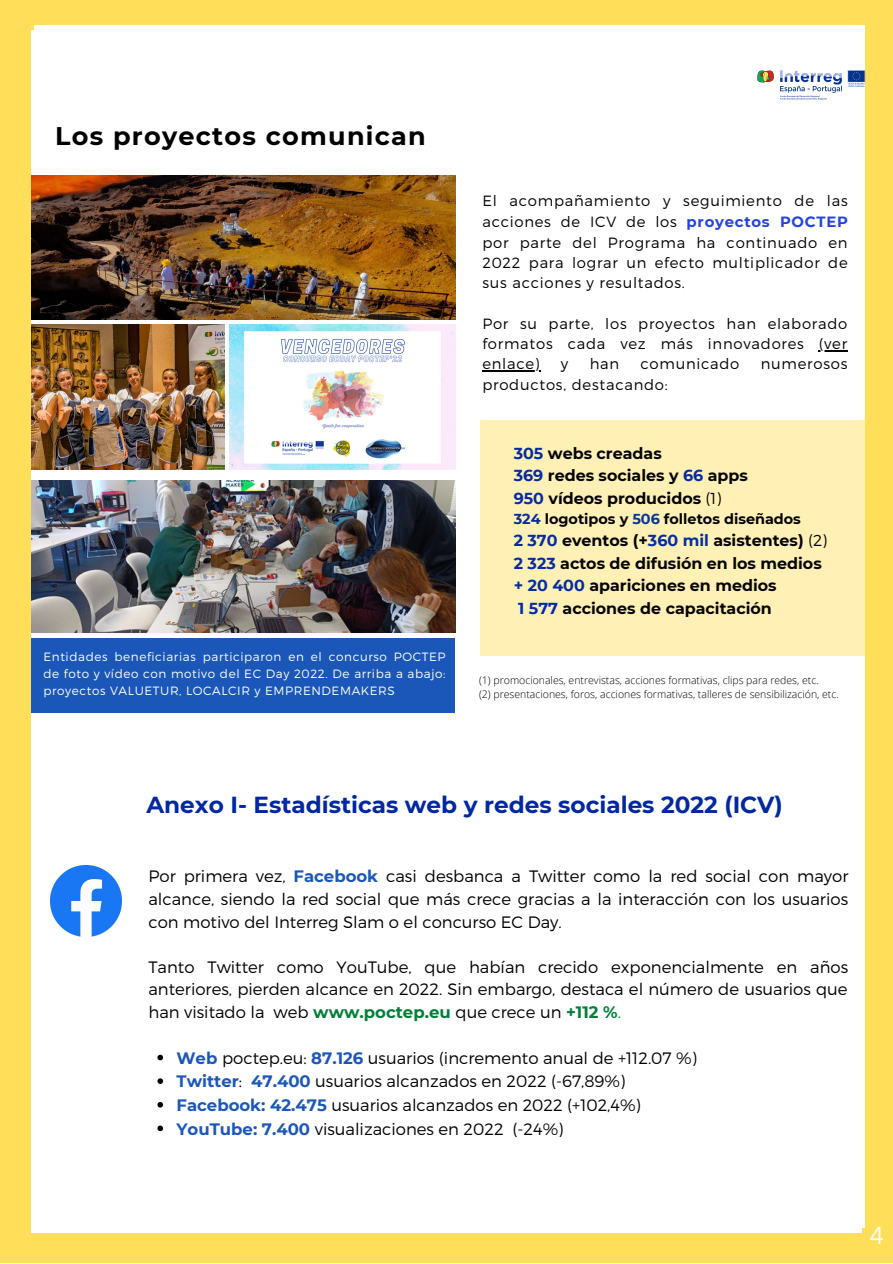
<style>
.page{position:relative;width:893px;height:1264px;background:#fff}
.page>*{position:absolute;margin:0;border:0;box-sizing:border-box;transform-origin:0 0}
.t1{font:700 25.5px "Montserrat";letter-spacing:.05em;color:#000}
.t2{font:24px "Open Sans";color:#fff}
.t3{font:700 23.1px "Montserrat";color:#0028a3}
.t4{font:300 16.5px/23.1px "Montserrat";color:#000;text-align:justify}
.t5{font:700 15.9px/22.5px "Montserrat";color:#000}
.t6{font:300 14.85px/20.5px "Montserrat";letter-spacing:.05em;color:#000;text-align:justify}
.t7{font:700 14.4px "Montserrat";color:#000}
.t8{font:300 12px/17px "Montserrat";letter-spacing:.05em;color:#fff;text-align:justify}
.t9{font:300 10.5px "Open Sans";color:#000}
.s1{font-weight:700;color:#2542e2}
.s2{color:#0028a3}
.s3{font-weight:300}
.s4{color:#01339a}
.s5{font-weight:700;color:#1a57b8}
.s6{font-weight:700;color:#008037}
.s7{color:#008037}
</style>
<div class="page">
<div style="left:0;top:0;width:892px;height:1262px;background:#ffde59"></div>
<div style="left:31px;top:30px;width:830px;height:1202px;background:#fff"></div>
<div style="left:479px;top:420px;width:385px;height:235px;background:#fff0b6"></div>
<img style="left:31px;top:480px;width:424px;height:153px">
<img style="left:31px;top:324px;width:193px;height:145px">
<img style="left:31px;top:175px;width:424px;height:144px">
<img style="left:229px;top:324px;width:226px;height:145px">
<img style="left:757px;top:63px;width:109px;height:45px">
<div style="left:31px;top:638px;width:423px;height:74px;background:#1a57b8"></div>
<img style="left:51px;top:865px;width:71px;height:71px">
<svg style="left:818px;top:350px;width:29px;height:1px"></svg>
<hr style="left:482px;top:370px;width:58px;height:2px;background:#000">
<svg style="left:157px;top:1054px;width:6px;height:6px"></svg>
<svg style="left:157px;top:1078px;width:6px;height:5px"></svg>
<svg style="left:157px;top:1102px;width:6px;height:5px"></svg>
<svg style="left:157px;top:1125px;width:6px;height:6px"></svg>
<p class="t1" style="left:55px;top:120px;width:372px">Los proyectos comunican</p>
<p class="t8" style="left:43px;top:647px;width:403px">Entidades beneficiarias participaron en el concurso POCTEP de foto y vídeo con motivo del EC Day 2022. De arriba a abajo: proyectos VALUETUR, LOCALCIR y EMPRENDEMAKERS</p>
<p class="t6" style="left:482px;top:190px;width:367px">El acompañamiento y seguimiento de las acciones de ICV de los <span class="s1">proyectos POCTEP </span>por parte del Programa ha continuado en 2022 para lograr un efecto multiplicador de sus acciones y resultados.</p>
<p class="t6" style="left:482px;top:313px;width:366px">Por su parte, los proyectos han elaborado formatos cada vez más innovadores (ver enlace)</p>
<p class="t6" style="left:561px;top:353px;width:9px">y</p>
<p class="t6" style="left:589px;top:353px;width:31px">han</p>
<p class="t6" style="left:640px;top:353px;width:100px">comunicado</p>
<p class="t6" style="left:760px;top:353px;width:88px">numerosos</p>
<p class="t6" style="left:482px;top:373px;width:187px">productos, destacando:</p>
<p class="t5" style="left:513px;top:441px;width:235px"><span class="s2">305</span> webs creadas<br><span class="s2">369</span> redes sociales y <span class="s2">66</span> apps<br><span class="s2">950</span> vídeos producidos <span class="s3">(1)</span></p>
<p class="t7" style="left:513px;top:510px;width:289px"><span class="s2">324</span> logotipos y <span class="s4">506</span> folletos diseñados</p>
<p class="t5" style="left:513px;top:529px;width:315px"><span class="s2">2 370</span> eventos (+<span class="s2">360 mil</span> asistentes) <span class="s3">(2)<br></span><span class="s2">2 323</span> actos de difusión en los medios <span class="s2">+ 20 400</span> apariciones en medios<br><span class="s2">1 577</span> acciones de capacitación</p>
<p class="t9" style="left:479px;top:672px;width:341px">(1) promocionales, entrevistas, acciones formativas, clips para redes, etc.</p>
<p class="t9" style="left:479px;top:686px;width:361px">(2) presentaciones, foros, acciones formativas, talleres de sensibilización, etc.</p>
<p class="t3" style="left:146px;top:791px;width:637px">Anexo I- Estadísticas web y redes sociales 2022 (ICV)</p>
<p class="t4" style="left:148px;top:863px;width:701px">Por primera vez, <span class="s5">Facebook</span> casi desbanca a Twitter como la red social con mayor alcance, siendo la red social que más crece gracias a la interacción con los usuarios con motivo del Interreg Slam o el concurso EC Day.</p>
<p class="t4" style="left:148px;top:954px;width:701px;line-height:22.5px">Tanto Twitter como YouTube, que habían crecido exponencialmente en años anteriores, pierden alcance en 2022. Sin embargo, destaca el número de usuarios que han visitado la web <span class="s6">www.poctep.eu</span> que crece un <span class="s6">+112 %</span><span class="s7">.</span></p>
<p class="t4" style="left:176px;top:1045px;width:522px"><span class="s5">Web</span> poctep.eu: <span class="s5">87.126</span> usuarios (incremento anual de +112.07 %)</p>
<p class="t4" style="left:176px;top:1069px;width:450px"><span class="s5">Twitter</span>: <span class="s5">47.400</span> usuarios alcanzados en 2022 (-67,89%)</p>
<p class="t4" style="left:176px;top:1092px;width:466px"><span class="s5">Facebook: 42.475</span> usuarios alcanzados en 2022 (+102,4%)</p>
<p class="t4" style="left:176px;top:1116px;width:388px"><span class="s5">YouTube: 7.400</span> visualizaciones en 2022 (-24%)</p>
<p class="t2" style="left:869px;top:1217px;width:15px">4</p>
</div>
